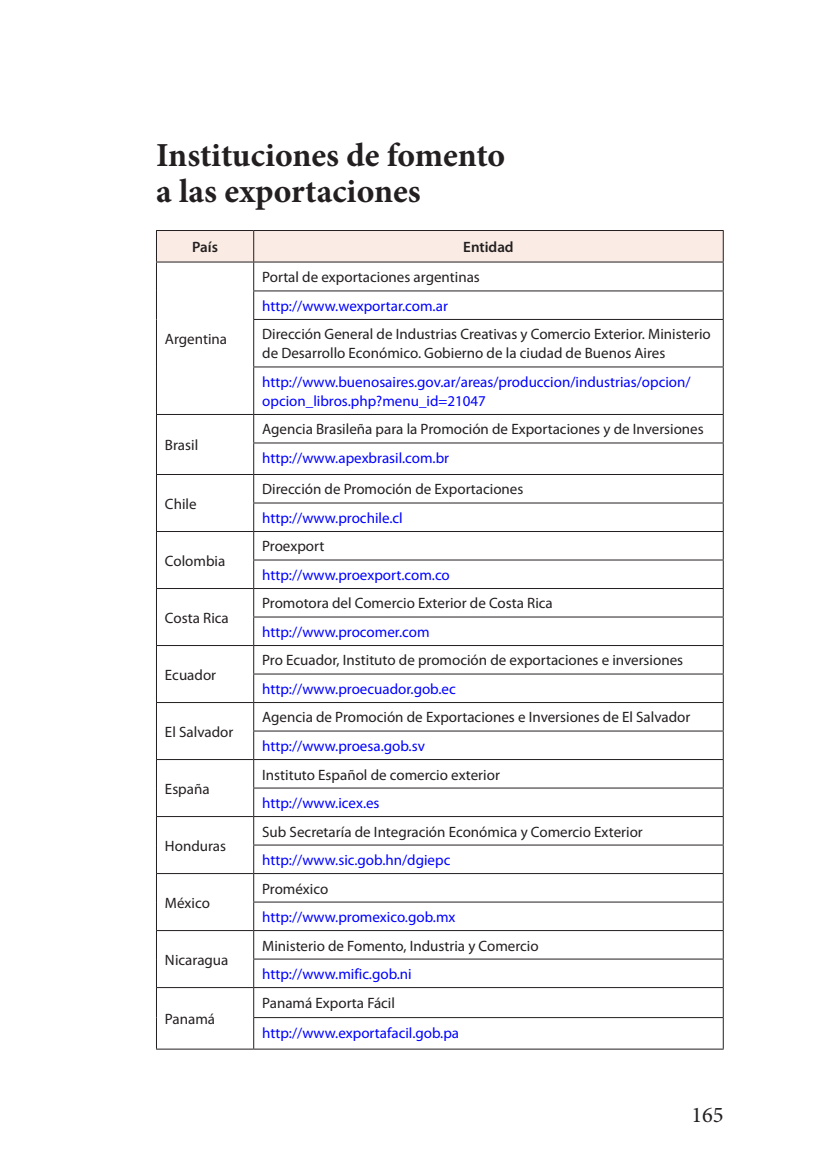
<style>
.page{position:relative;width:823px;height:1163px;background:#fff}
.page>*{position:absolute;margin:0;border:0;box-sizing:border-box;transform-origin:0 0}
.t1{font:700 33.6px/36.4px "Minion Pro";color:#231f20}
.t2{font:22.4px "Minion Pro";color:#231f20}
.t3{font:15px/19px "Myriad Pro";color:#231f20}
.t4{font:15px/19px "Myriad Pro";color:#00f}
.t5{font:600 15px "Myriad Pro";color:#231f20}
</style>
<div class="page">
<svg style="left:157px;top:320px;width:565px;height:728px"></svg>
<hr style="left:253px;top:319px;width:470px;height:1px;background:#231f20">
<hr style="left:253px;top:320px;width:1px;height:46px;background:#231f20">
<hr style="left:253px;top:366px;width:470px;height:1px;background:#231f20">
<hr style="left:253px;top:367px;width:1px;height:47px;background:#231f20">
<hr style="left:156px;top:414px;width:97px;height:1px;background:#231f20">
<hr style="left:253px;top:414px;width:470px;height:1px;background:#231f20">
<svg style="left:253px;top:415px;width:1px;height:27px"></svg>
<hr style="left:253px;top:442px;width:470px;height:1px;background:#231f20">
<hr style="left:253px;top:443px;width:1px;height:31px;background:#231f20">
<hr style="left:156px;top:474px;width:97px;height:1px;background:#231f20">
<hr style="left:253px;top:474px;width:470px;height:1px;background:#231f20">
<hr style="left:253px;top:502px;width:470px;height:1px;background:#231f20">
<hr style="left:156px;top:531px;width:97px;height:1px;background:#231f20">
<hr style="left:253px;top:531px;width:470px;height:1px;background:#231f20">
<hr style="left:253px;top:559px;width:470px;height:1px;background:#231f20">
<hr style="left:156px;top:588px;width:97px;height:1px;background:#231f20">
<hr style="left:253px;top:588px;width:470px;height:1px;background:#231f20">
<hr style="left:253px;top:616px;width:470px;height:1px;background:#231f20">
<hr style="left:156px;top:645px;width:97px;height:1px;background:#231f20">
<hr style="left:253px;top:645px;width:470px;height:1px;background:#231f20">
<hr style="left:253px;top:673px;width:470px;height:1px;background:#231f20">
<hr style="left:156px;top:702px;width:97px;height:1px;background:#231f20">
<hr style="left:253px;top:702px;width:470px;height:1px;background:#231f20">
<hr style="left:253px;top:730px;width:470px;height:1px;background:#231f20">
<hr style="left:156px;top:759px;width:97px;height:1px;background:#231f20">
<hr style="left:253px;top:759px;width:470px;height:1px;background:#231f20">
<hr style="left:253px;top:787px;width:470px;height:1px;background:#231f20">
<hr style="left:156px;top:816px;width:97px;height:1px;background:#231f20">
<hr style="left:253px;top:816px;width:470px;height:1px;background:#231f20">
<hr style="left:253px;top:844px;width:470px;height:1px;background:#231f20">
<hr style="left:156px;top:873px;width:97px;height:1px;background:#231f20">
<hr style="left:253px;top:873px;width:470px;height:1px;background:#231f20">
<hr style="left:253px;top:901px;width:470px;height:1px;background:#231f20">
<hr style="left:156px;top:930px;width:97px;height:1px;background:#231f20">
<hr style="left:253px;top:930px;width:470px;height:1px;background:#231f20">
<hr style="left:253px;top:958px;width:470px;height:1px;background:#231f20">
<svg style="left:253px;top:475px;width:1px;height:512px"></svg>
<hr style="left:156px;top:987px;width:97px;height:1px;background:#231f20">
<hr style="left:253px;top:987px;width:470px;height:1px;background:#231f20">
<hr style="left:253px;top:987px;width:1px;height:30px;background:#231f20">
<hr style="left:253px;top:1017px;width:470px;height:1px;background:#231f20">
<hr style="left:253px;top:1017px;width:1px;height:31px;background:#231f20">
<svg style="left:156px;top:231px;width:567px;height:88px"></svg>
<hr style="left:156px;top:319px;width:1px;height:48px;background:#231f20">
<hr style="left:722px;top:320px;width:1px;height:46px;background:#231f20">
<hr style="left:156px;top:367px;width:1px;height:47px;background:#231f20">
<hr style="left:722px;top:367px;width:1px;height:47px;background:#231f20">
<svg style="left:156px;top:415px;width:1px;height:28px"></svg>
<svg style="left:722px;top:415px;width:1px;height:27px"></svg>
<hr style="left:156px;top:443px;width:1px;height:31px;background:#231f20">
<hr style="left:722px;top:443px;width:1px;height:31px;background:#231f20">
<svg style="left:156px;top:475px;width:1px;height:512px"></svg>
<svg style="left:722px;top:475px;width:1px;height:512px"></svg>
<hr style="left:156px;top:987px;width:1px;height:30px;background:#231f20">
<hr style="left:722px;top:987px;width:1px;height:30px;background:#231f20">
<hr style="left:156px;top:1017px;width:1px;height:31px;background:#231f20">
<hr style="left:722px;top:1017px;width:1px;height:31px;background:#231f20">
<hr style="left:156px;top:1048px;width:97px;height:1px;background:#231f20">
<hr style="left:253px;top:1048px;width:470px;height:1px;background:#231f20">
<hr style="left:156px;top:230px;width:97px;height:1px;background:#231f20">
<hr style="left:156px;top:231px;width:1px;height:30px;background:#231f20">
<hr style="left:253px;top:230px;width:470px;height:1px;background:#231f20">
<hr style="left:722px;top:231px;width:1px;height:30px;background:#231f20">
<hr style="left:156px;top:261px;width:97px;height:1px;background:#231f20">
<hr style="left:253px;top:261px;width:470px;height:1px;background:#231f20">
<h1 class="t1" style="left:156px;top:137px;width:350px">Instituciones de fomento a las exportaciones</h1>
<p class="t5" style="left:192px;top:237px;width:27px">País</p>
<p class="t5" style="left:463px;top:237px;width:52px">Entidad</p>
<p class="t3" style="left:165px;top:329px;width:64px">Argentina</p>
<p class="t3" style="left:165px;top:435px;width:35px">Brasil</p>
<p class="t3" style="left:165px;top:494px;width:33px">Chile</p>
<p class="t3" style="left:165px;top:551px;width:62px">Colombia</p>
<p class="t3" style="left:165px;top:608px;width:65px">Costa Rica</p>
<p class="t3" style="left:165px;top:664px;width:53px">Ecuador</p>
<p class="t3" style="left:165px;top:721px;width:70px">El Salvador</p>
<p class="t3" style="left:165px;top:778px;width:46px">España</p>
<p class="t3" style="left:165px;top:835px;width:63px">Honduras</p>
<p class="t3" style="left:165px;top:892px;width:46px">México</p>
<p class="t3" style="left:165px;top:949px;width:65px">Nicaragua</p>
<p class="t3" style="left:165px;top:1009px;width:52px">Panamá</p>
<p class="t3" style="left:262px;top:267px;width:219px">Portal de exportaciones argentinas</p>
<p class="t4" style="left:262px;top:296px;width:187px">http://www.wexportar.com.ar</p>
<p class="t3" style="left:262px;top:324px;width:450px">Dirección General de Industrias Creativas y Comercio Exterior. Ministerio de Desarrollo Económico. Gobierno de la ciudad de Buenos Aires</p>
<p class="t4" style="left:262px;top:372px;width:429px">http://www.buenosaires.gov.ar/areas/produccion/industrias/opcion/ opcion_libros.php?menu_id=21047</p>
<p class="t3" style="left:262px;top:419px;width:443px">Agencia Brasileña para la Promoción de Exportaciones y de Inversiones</p>
<p class="t4" style="left:262px;top:448px;width:188px">http://www.apexbrasil.com.br</p>
<p class="t3" style="left:262px;top:479px;width:262px">Dirección de Promoción de Exportaciones</p>
<p class="t4" style="left:262px;top:508px;width:142px">http://www.prochile.cl</p>
<p class="t3" style="left:262px;top:536px;width:64px">Proexport</p>
<p class="t4" style="left:262px;top:565px;width:189px">http://www.proexport.com.co</p>
<p class="t3" style="left:262px;top:593px;width:292px">Promotora del Comercio Exterior de Costa Rica</p>
<p class="t4" style="left:262px;top:622px;width:169px">http://www.procomer.com</p>
<p class="t3" style="left:262px;top:650px;width:422px">Pro Ecuador, Instituto de promoción de exportaciones e inversiones</p>
<p class="t4" style="left:262px;top:679px;width:195px">http://www.proecuador.gob.ec</p>
<p class="t3" style="left:262px;top:707px;width:429px">Agencia de Promoción de Exportaciones e Inversiones de El Salvador</p>
<p class="t4" style="left:262px;top:736px;width:164px">http://www.proesa.gob.sv</p>
<p class="t3" style="left:262px;top:764px;width:239px">Instituto Español de comercio exterior</p>
<p class="t4" style="left:262px;top:793px;width:119px">http://www.icex.es</p>
<p class="t3" style="left:262px;top:821px;width:382px">Sub Secretaría de Integración Económica y Comercio Exterior</p>
<p class="t4" style="left:262px;top:850px;width:189px">http://www.sic.gob.hn/dgiepc</p>
<p class="t3" style="left:262px;top:878px;width:68px">Proméxico</p>
<p class="t4" style="left:262px;top:907px;width:195px">http://www.promexico.gob.mx</p>
<p class="t3" style="left:262px;top:935px;width:278px">Ministerio de Fomento, Industria y Comercio</p>
<p class="t4" style="left:262px;top:964px;width:151px">http://www.mific.gob.ni</p>
<p class="t3" style="left:262px;top:992px;width:134px">Panamá Exporta Fácil</p>
<p class="t4" style="left:262px;top:1022px;width:198px">http://www.exportafacil.gob.pa</p>
<h2 class="t2" style="left:691px;top:1099px;width:34px">165</h2>
</div>
